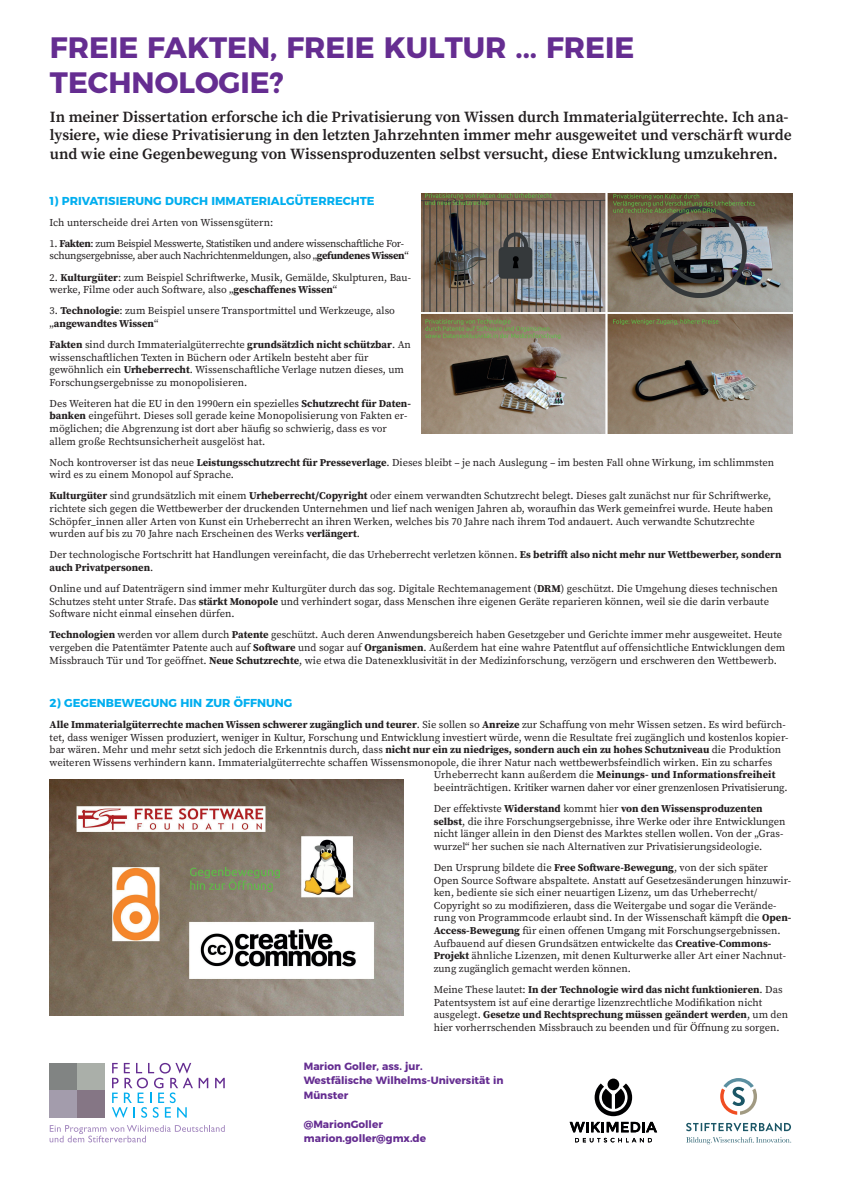
<style>
.page{position:relative;width:842px;height:1192px;background:#fff}
.page>*{position:absolute;margin:0;border:0;box-sizing:border-box;transform-origin:0 0}
.t1{font:700 29.5px/35.4px "Montserrat";color:#652d91}
.t2{font:600 15.5px/18.6px "Source Serif Pro";letter-spacing:-.01em;color:#231f20}
.t3{font:700 11.5px "Montserrat";color:#00aeef}
.t4{font:10.5px/12.6px "Source Serif Pro";color:#231f20}
.t5{font:700 10.5px "Source Serif Pro";color:#231f20}
.t6{font:10.5px/12.6px "Source Serif Pro";letter-spacing:-.03em;color:#231f20}
.t7{font:700 10.5px/14.5px "Montserrat";color:#652d91}
.t8{font:10.5px "Source Serif Pro";letter-spacing:-.02em;color:#231f20}
.s1{font-weight:700}
.s2{font-weight:400}
</style>
<div class="page">
<svg style="left:199px;top:1078px;width:9px;height:10px"></svg>
<svg style="left:215px;top:1078px;width:10px;height:10px"></svg>
<svg style="left:112px;top:1063px;width:81px;height:55px"></svg>
<div style="left:50px;top:1063px;width:27px;height:27px;background:#818483"></div>
<div style="left:77px;top:1063px;width:27px;height:27px;background:#aaafa9"></div>
<div style="left:50px;top:1090px;width:27px;height:28px;background:#a39cac"></div>
<div style="left:77px;top:1090px;width:27px;height:28px;background:#857685"></div>
<svg style="left:50px;top:1125px;width:175px;height:17px"></svg>
<svg style="left:570px;top:1122px;width:87px;height:10px"></svg>
<svg style="left:575px;top:1138px;width:77px;height:4px"></svg>
<svg style="left:595px;top:1083px;width:37px;height:33px"></svg>
<div style="left:607px;top:1079px;width:12px;height:11px;background:#000001;border-radius:50%"></div>
<svg style="left:686px;top:1137px;width:105px;height:7px"></svg>
<svg style="left:686px;top:1123px;width:105px;height:8px"></svg>
<svg style="left:720px;top:1078px;width:37px;height:37px"></svg>
<img style="left:421px;top:193px;width:371px;height:240px">
<img style="left:50px;top:780px;width:354px;height:236px">
<h1 class="t1" style="left:50px;top:27px;width:586px">FREIE FAKTEN, FREIE KULTUR ... FREIE<br>TECHNOLOGIE?</h1>
<p class="t2" style="left:50px;top:108px;width:743px">In meiner Dissertation erforsche ich die Privatisierung von Wissen durch Immaterialgüterrechte. Ich ana&shy;lysiere, wie diese Privatisierung in den letzten Jahrzehnten immer mehr ausgeweitet und verschärft wurde und wie eine Gegenbewegung von Wissensproduzenten selbst versucht, diese Entwicklung umzukehren.</p>
<p class="t3" style="left:50px;top:191px;width:326px">1) PRIVATISIERUNG DURCH IMMATERIALGÜTERRECHTE</p>
<p class="t4" style="left:50px;top:216px;width:225px">Ich unterscheide drei Arten von Wissensgütern:</p>
<p class="t6" style="left:50px;top:237px;width:361px">1. <span class="s1">Fakten</span>: zum Beispiel Messwerte, Statistiken und andere wissenschaftliche For&shy;schungsergebnisse, aber auch Nachrichtenmeldungen, also „<span class="s1">gefundenes Wissen</span>“</p>
<p class="t4" style="left:50px;top:271px;width:363px">2. <span class="s1">Kulturgüter</span>: zum Beispiel Schriftwerke, Musik, Gemälde, Skulpturen, Bau&shy;werke, Filme oder auch Software, also „<span class="s1">geschaffenes Wissen</span>“</p>
<p class="t4" style="left:50px;top:305px;width:347px">3. <span class="s1">Technologie</span>: zum Beispiel unsere Transportmittel und Werkzeuge, also „<span class="s1">angewandtes Wissen</span>“</p>
<p class="t4" style="left:50px;top:339px;width:363px"><span class="s1">Fakten</span> sind durch Immaterialgüterrechte <span class="s1">grundsätzlich nicht schützbar</span>. An wissenschaftlichen Texten in Büchern oder Artikeln besteht aber für gewöhnlich ein <span class="s1">Urheberrecht</span>. Wissenschaftliche Verlage nutzen dieses, um Forschungsergebnisse zu monopolisieren.</p>
<p class="t4" style="left:50px;top:397px;width:363px">Des Weiteren hat die EU in den 1990ern ein spezielles <span class="s1">Schutzrecht für Daten&shy;banken</span> eingeführt. Dieses soll gerade keine Monopolisierung von Fakten er&shy;möglichen; die Abgrenzung ist dort aber häufig so schwierig, dass es vor allem große Rechtsunsicherheit ausgelöst hat.</p>
<p class="t4" style="left:50px;top:456px;width:726px">Noch kontroverser ist das neue <span class="s1">Leistungsschutzrecht für Presseverlage</span>. Dieses bleibt – je nach Auslegung – im besten Fall ohne Wirkung, im schlimmsten wird es zu einem Monopol auf Sprache.</p>
<p class="t4" style="left:50px;top:490px;width:725px"><span class="s1">Kulturgüter</span> sind grundsätzlich mit einem <span class="s1">Urheberrecht/Copyright</span> oder einem verwandten Schutzrecht belegt. Dieses galt zunächst nur für Schriftwerke, richtete sich gegen die Wettbewerber der druckenden Unternehmen und lief nach wenigen Jahren ab, woraufhin das Werk gemeinfrei wurde. Heute haben Schöpfer_innen aller Arten von Kunst ein Urheberrecht an ihren Werken, welches bis 70 Jahre nach ihrem Tod andauert. Auch verwandte Schutzrechte wurden auf bis zu 70 Jahre nach Erscheinen des Werks <span class="s1">verlängert</span>.</p>
<p class="t4" style="left:50px;top:549px;width:733px">Der technologische Fortschritt hat Handlungen vereinfacht, die das Urheberrecht verletzen können. <span class="s1">Es betrifft also nicht mehr nur Wettbewerber, sondern auch Privatpersonen</span>.</p>
<p class="t4" style="left:50px;top:583px;width:730px">Online und auf Datenträgern sind immer mehr Kulturgüter durch das sog. Digitale Rechtemanagement (<span class="s1">DRM</span>) geschützt. Die Umgehung dieses technischen<br>Schutzes steht unter Strafe. Das <span class="s1">stärkt Monopole</span> und verhindert sogar, dass Menschen ihre eigenen Geräte reparieren können, weil sie die darin verbaute<br>Software nicht einmal einsehen dürfen.</p>
<p class="t4" style="left:50px;top:629px;width:737px"><span class="s1">Technologien</span> werden vor allem durch <span class="s1">Patente</span> geschützt. Auch deren Anwendungsbereich haben Gesetzgeber und Gerichte immer mehr ausgeweitet. Heute vergeben die Patentämter Patente auch auf <span class="s1">Software</span> und sogar auf <span class="s1">Organismen</span>. Außerdem hat eine wahre Patentflut auf offensichtliche Entwicklungen dem<br>Missbrauch Tür und Tor geöffnet. <span class="s1">Neue Schutzrechte</span>, wie etwa die Datenexklusivität in der Medizinforschung, verzögern und erschweren den Wettbewerb.</p>
<p class="t3" style="left:50px;top:693px;width:244px">2) GEGENBEWEGUNG HIN ZUR ÖFFNUNG</p>
<p class="t5" style="left:50px;top:718px;width:738px">Alle Immaterialgüterrechte machen Wissen schwerer zugänglich und teurer<span class="s2">. Sie sollen so</span> Anreize <span class="s2">zur Schaffung von mehr Wissen setzen. Es wird befürch-</span></p>
<p class="t4" style="left:50px;top:731px;width:740px">tet, dass weniger Wissen produziert, weniger in Kultur, Forschung und Entwicklung investiert würde, wenn die Resultate frei zugänglich und kostenlos kopier-</p>
<p class="t4" style="left:50px;top:744px;width:733px">bar wären. Mehr und mehr setzt sich jedoch die Erkenntnis durch, dass <span class="s1">nicht nur ein zu niedriges, sondern auch ein zu hohes Schutzniveau</span> die Produktion</p>
<p class="t4" style="left:50px;top:756px;width:724px">weiteren Wissens verhindern kann. Immaterialgüterrechte schaffen Wissensmonopole, die ihrer Natur nach wettbewerbsfeindlich wirken. Ein zu scharfes</p>
<p class="t5" style="left:434px;top:769px;width:343px"><span class="s2">Urheberrecht kann außerdem die</span> Meinungs- und Informationsfreiheit</p>
<p class="t8" style="left:434px;top:781px;width:355px">beeinträchtigen. Kritiker warnen daher vor einer grenzenlosen Privatisierung.</p>
<p class="t4" style="left:434px;top:803px;width:353px">Der effektivste <span class="s1">Widerstand</span> kommt hier <span class="s1">von den Wissensproduzenten selbst</span>, die ihre Forschungsergebnisse, ihre Werke oder ihre Entwicklungen nicht länger allein in den Dienst des Marktes stellen wollen. Von der „Gras&shy;wurzel“ her suchen sie nach Alternativen zur Privatisierungsideologie.</p>
<p class="t4" style="left:434px;top:862px;width:359px">Den Ursprung bildete die <span class="s1">Free Software-Bewegung</span>, von der sich später Open Source Software abspaltete. Anstatt auf Gesetzesänderungen hinzuwir&shy;ken, bediente sie sich einer neuartigen Lizenz, um das Urheberrecht/ Copyright so zu modifizieren, dass die Weitergabe und sogar die Verände&shy;rung von Programmcode erlaubt sind. In der Wissenschaft kämpft die <span class="s1">Open-Access-Bewegung</span> für einen offenen Umgang mit Forschungsergebnissen.<br>Aufbauend auf diesen Grundsätzen entwickelte das <span class="s1">Creative-Commons-Projekt</span> ähnliche Lizenzen, mit denen Kulturwerke aller Art einer Nachnut&shy;zung zugänglich gemacht werden können.</p>
<p class="t4" style="left:434px;top:984px;width:356px">Meine These lautet: <span class="s1">In der Technologie wird das nicht funktionieren</span>. Das Patentsystem ist auf eine derartige lizenzrechtliche Modifikation nicht ausgelegt. <span class="s1">Gesetze und Rechtsprechung müssen geändert werden</span>, um den hier vorherrschenden Missbrauch zu beenden und für Öffnung zu sorgen.</p>
<p class="t7" style="left:304px;top:1058px;width:201px">Marion Goller, ass. jur.<br>Westfälische Wilhelms-Universität in<br>Münster</p>
<p class="t7" style="left:304px;top:1116px;width:124px">@MarionGoller marion.goller@gmx.de</p>
</div>
